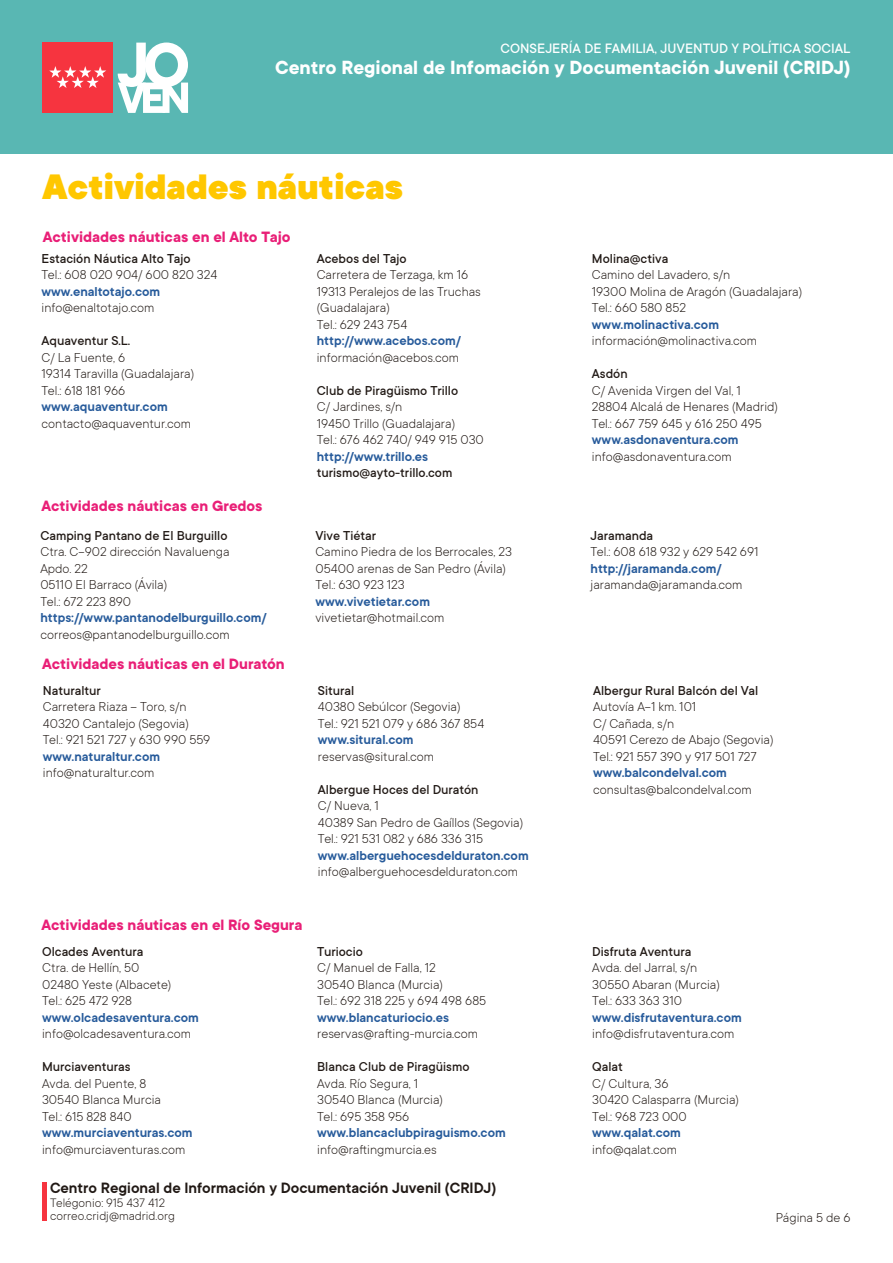
<style>
.page{position:relative;width:893px;height:1263px;background:#fff}
.page>*{position:absolute;margin:0;border:0;box-sizing:border-box;transform-origin:0 0}
.t1{font:900 39px "TT Commons";color:#ffc700}
.t2{font:700 21px "TT Commons";color:#fff}
.t3{font:700 16.5px "TT Commons";color:#e91f77}
.t4{font:600 16.5px "TT Commons";color:#211915}
.t5{font:500 15px "TT Commons";color:#fff}
.t6{font:300 14.25px/16.5px "TT Commons";color:#211915}
.t7{font:600 14.25px "TT Commons";color:#275b9b}
.t8{font:500 14.25px "TT Commons";color:#211915}
.t9{font:300 13.5px/13.5px "TT Commons";color:#211915}
</style>
<div class="page">
<div style="left:0;top:0;width:893px;height:153px;background:#59b7b3"></div>
<div style="left:43px;top:43px;width:70px;height:70px;background:#f6343f"></div>
<svg style="left:49px;top:66px;width:57px;height:22px"></svg>
<svg style="left:118px;top:43px;width:70px;height:70px"></svg>
<hr style="left:43px;top:1182px;width:4px;height:38px;background:#f6343f">
<p class="t5" style="left:501px;top:40px;width:351px">CONSEJERÍA DE FAMILIA, JUVENTUD Y POLÍTICA SOCIAL</p>
<h2 class="t2" style="left:275px;top:56px;width:577px">Centro Regional de Infomación y Documentación Juvenil (CRIDJ)</h2>
<h1 class="t1" style="left:43px;top:165px;width:362px">Actividades náuticas</h1>
<p class="t3" style="left:43px;top:228px;width:249px">Actividades náuticas en el Alto Tajo</p>
<p class="t8" style="left:42px;top:251px;width:151px">Estación Náutica Alto Tajo</p>
<p class="t6" style="left:42px;top:267px;width:177px">Tel.: 608 020 904/ 600 820 324</p>
<p class="t7" style="left:42px;top:283px;width:120px">www.enaltotajo.com</p>
<p class="t6" style="left:42px;top:300px;width:114px">info@enaltotajo.com</p>
<p class="t8" style="left:42px;top:333px;width:90px">Aquaventur S.L.</p>
<p class="t6" style="left:42px;top:349px;width:154px">C/ La Fuente, 6<br>19314 Taravilla (Guadalajara)<br>Tel.: 618 181 966</p>
<p class="t7" style="left:42px;top:399px;width:128px">www.aquaventur.com</p>
<p class="t6" style="left:42px;top:415px;width:151px">contacto@aquaventur.com</p>
<p class="t3" style="left:41px;top:497px;width:223px">Actividades náuticas en Gredos</p>
<p class="t8" style="left:40px;top:527px;width:189px">Camping Pantano de El Burguillo</p>
<p class="t6" style="left:40px;top:543px;width:191px">Ctra. C-902 dirección Navaluenga<br>Apdo. 22<br>05110 El Barraco (Ávila)<br>Tel.: 672 223 890</p>
<p class="t7" style="left:40px;top:610px;width:228px">https://www.pantanodelburguillo.com/</p>
<p class="t6" style="left:40px;top:626px;width:191px">correos@pantanodelburguillo.com</p>
<p class="t3" style="left:42px;top:654px;width:244px">Actividades náuticas en el Duratón</p>
<p class="t8" style="left:43px;top:682px;width:60px">Naturaltur</p>
<p class="t6" style="left:43px;top:698px;width:169px">Carretera Riaza – Toro, s/n<br>40320 Cantalejo (Segovia)<br>Tel.: 921 521 727 y 630 990 559</p>
<p class="t7" style="left:43px;top:748px;width:119px">www.naturaltur.com</p>
<p class="t6" style="left:43px;top:764px;width:113px">info@naturaltur.com</p>
<p class="t8" style="left:317px;top:251px;width:91px">Acebos del Tajo</p>
<p class="t6" style="left:317px;top:267px;width:166px">Carretera de Terzaga, km 16<br>19313 Peralejos de las Truchas (Guadalajara)<br>Tel.: 629 243 754</p>
<p class="t7" style="left:317px;top:333px;width:146px">http://www.acebos.com/</p>
<p class="t6" style="left:317px;top:349px;width:144px">información@acebos.com</p>
<p class="t8" style="left:317px;top:383px;width:143px">Club de Piragüismo Trillo</p>
<p class="t6" style="left:317px;top:399px;width:169px">C/ Jardines, s/n<br>19450 Trillo (Guadalajara)<br>Tel.: 676 462 740/ 949 915 030</p>
<p class="t7" style="left:317px;top:449px;width:113px">http://www.trillo.es</p>
<p class="t8" style="left:317px;top:465px;width:137px">turismo@ayto-trillo.com</p>
<p class="t8" style="left:315px;top:527px;width:62px">Vive Tiétar</p>
<p class="t6" style="left:315px;top:543px;width:198px">Camino Piedra de los Berrocales, 23<br>05400 arenas de San Pedro (Ávila)<br>Tel.: 630 923 123</p>
<p class="t7" style="left:315px;top:593px;width:116px">www.vivetietar.com</p>
<p class="t6" style="left:315px;top:609px;width:130px">vivetietar@hotmail.com</p>
<p class="t8" style="left:318px;top:682px;width:38px">Situral</p>
<p class="t6" style="left:318px;top:698px;width:168px">40380 Sebúlcor (Segovia)<br>Tel.: 921 521 079 y 686 367 854</p>
<p class="t7" style="left:318px;top:732px;width:97px">www.situral.com</p>
<p class="t6" style="left:318px;top:748px;width:118px">reservas@situral.com</p>
<p class="t8" style="left:318px;top:781px;width:162px">Albergue Hoces del Duratón</p>
<p class="t6" style="left:318px;top:797px;width:207px">C/ Nueva, 1<br>40389 San Pedro de Gaíllos (Segovia)<br>Tel.: 921 531 082 y 686 336 315</p>
<p class="t7" style="left:318px;top:847px;width:212px">www.alberguehocesdelduraton.com</p>
<p class="t6" style="left:318px;top:863px;width:202px">info@alberguehocesdelduraton.com</p>
<p class="t3" style="left:41px;top:916px;width:263px">Actividades náuticas en el Río Segura</p>
<p class="t8" style="left:42px;top:943px;width:103px">Olcades Aventura</p>
<p class="t6" style="left:42px;top:959px;width:131px">Ctra. de Hellín, 50<br>02480 Yeste (Albacete)<br>Tel.: 625 472 928</p>
<p class="t7" style="left:42px;top:1009px;width:158px">www.olcadesaventura.com</p>
<p class="t6" style="left:42px;top:1025px;width:151px">info@olcadesaventura.com</p>
<p class="t8" style="left:42px;top:1059px;width:90px">Murciaventuras</p>
<p class="t6" style="left:42px;top:1075px;width:120px">Avda. del Puente, 8<br>30540 Blanca Murcia<br>Tel.: 615 828 840</p>
<p class="t7" style="left:42px;top:1125px;width:152px">www.murciaventuras.com</p>
<p class="t6" style="left:42px;top:1141px;width:145px">info@murciaventuras.com</p>
<p class="t8" style="left:317px;top:943px;width:47px">Turiocio</p>
<p class="t6" style="left:317px;top:959px;width:171px">C/ Manuel de Falla, 12<br>30540 Blanca (Murcia)<br>Tel.: 692 318 225 y 694 498 685</p>
<p class="t7" style="left:317px;top:1009px;width:133px">www.blancaturiocio.es</p>
<p class="t6" style="left:317px;top:1025px;width:163px">reservas@rafting-murcia.com</p>
<p class="t8" style="left:317px;top:1059px;width:154px">Blanca Club de Piragüismo</p>
<p class="t6" style="left:317px;top:1075px;width:127px">Avda. Río Segura, 1<br>30540 Blanca (Murcia)<br>Tel.: 695 358 956</p>
<p class="t7" style="left:317px;top:1125px;width:190px">www.blancaclubpiraguismo.com</p>
<p class="t6" style="left:317px;top:1141px;width:121px">info@raftingmurcia.es</p>
<p class="t4" style="left:50px;top:1179px;width:448px">Centro Regional de Información y Documentación Juvenil (CRIDJ)</p>
<p class="t9" style="left:50px;top:1196px;width:126px">Telégonio: 915 437 412 correo.cridj@madrid.org</p>
<p class="t8" style="left:592px;top:251px;width:78px">Molina@ctiva</p>
<p class="t6" style="left:592px;top:267px;width:212px">Camino del Lavadero, s/n<br>19300 Molina de Aragón (Guadalajara)<br>Tel.: 660 580 852</p>
<p class="t7" style="left:592px;top:317px;width:129px">www.molinactiva.com</p>
<p class="t6" style="left:592px;top:333px;width:167px">información@molinactiva.com</p>
<p class="t8" style="left:592px;top:366px;width:37px">Asdón</p>
<p class="t6" style="left:592px;top:382px;width:187px">C/ Avenida Virgen del Val, 1<br>28804 Alcalá de Henares (Madrid)<br>Tel.: 667 759 645 y 616 250 495</p>
<p class="t7" style="left:592px;top:432px;width:148px">www.asdonaventura.com</p>
<p class="t6" style="left:592px;top:448px;width:141px">info@asdonaventura.com</p>
<p class="t8" style="left:590px;top:527px;width:64px">Jaramanda</p>
<p class="t6" style="left:590px;top:543px;width:170px">Tel.: 608 618 932 y 629 542 691</p>
<p class="t7" style="left:590px;top:560px;width:133px">http://jaramanda.com/</p>
<p class="t6" style="left:590px;top:576px;width:153px">jaramanda@jaramanda.com</p>
<p class="t8" style="left:593px;top:682px;width:167px">Albergur Rural Balcón del Val</p>
<p class="t6" style="left:593px;top:698px;width:182px">Autovía A-1 km. 101<br>C/ Cañada, s/n<br>40591 Cerezo de Abajo (Segovia)<br>Tel.: 921 557 390 y 917 501 727</p>
<p class="t7" style="left:593px;top:765px;width:135px">www.balcondelval.com</p>
<p class="t6" style="left:593px;top:781px;width:160px">consultas@balcondelval.com</p>
<p class="t8" style="left:592px;top:943px;width:101px">Disfruta Aventura</p>
<p class="t6" style="left:592px;top:959px;width:129px">Avda. del Jarral, s/n<br>30550 Abaran (Murcia)<br>Tel.: 633 363 310</p>
<p class="t7" style="left:592px;top:1009px;width:151px">www.disfrutaventura.com</p>
<p class="t6" style="left:592px;top:1025px;width:144px">info@disfrutaventura.com</p>
<p class="t8" style="left:592px;top:1059px;width:32px">Qalat</p>
<p class="t6" style="left:592px;top:1075px;width:148px">C/ Cultura, 36<br>30420 Calasparra (Murcia)<br>Tel.: 968 723 000</p>
<p class="t7" style="left:592px;top:1125px;width:90px">www.qalat.com</p>
<p class="t6" style="left:592px;top:1141px;width:86px">info@qalat.com</p>
<p class="t6" style="left:776px;top:1209px;width:76px">Página 5 de 6</p>
</div>
